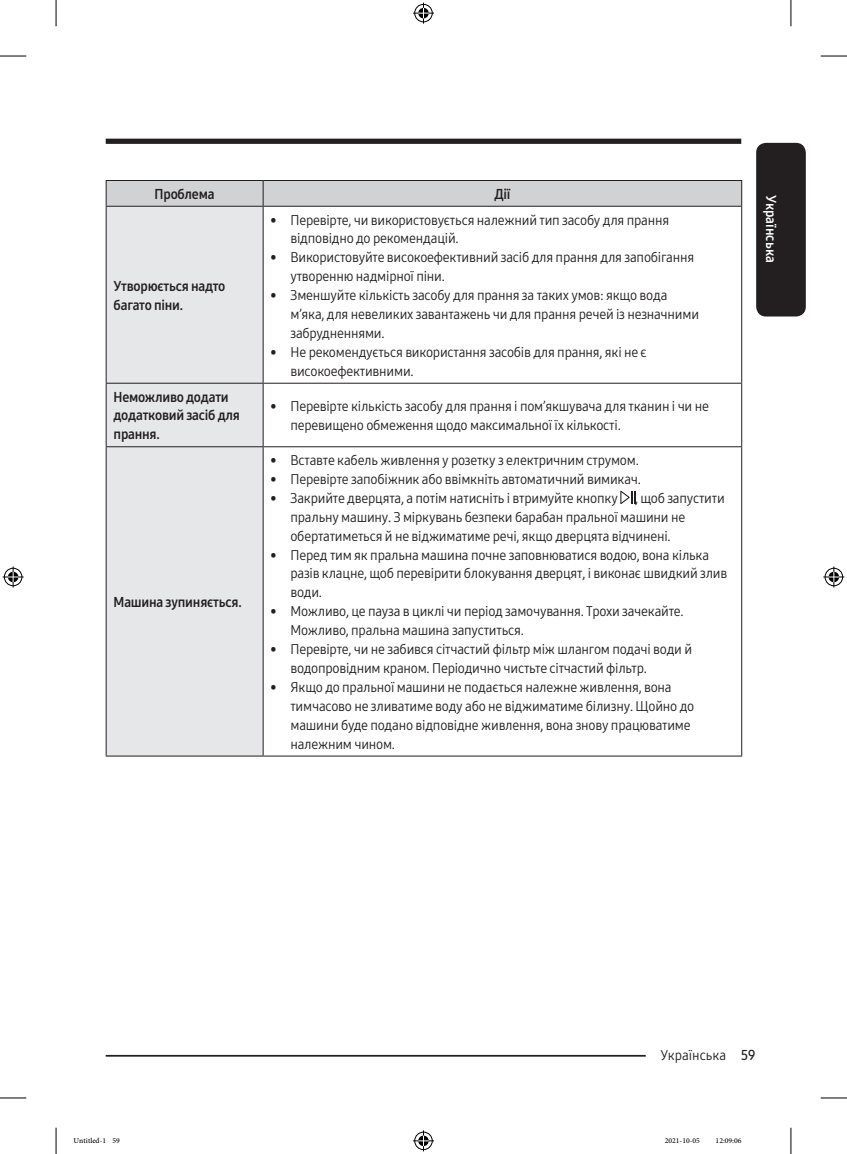
<style>
.page{position:relative;width:847px;height:1154px;background:#fff}
.page>*{position:absolute;margin:0;border:0;box-sizing:border-box;transform-origin:0 0}
.t1{font:14px/18.9px "Samsung One 400 C";letter-spacing:-.015em;color:#231f20}
.P_Center{font:14px/18.9px "Samsung One 700 C";letter-spacing:-.015em;color:#231f20}
.t2{font:14px "Samsung One 700 C";color:#fff}
.t3{font:10.5px "Adobe Arabic";color:#000}
.s1{font-family:"Samsung One 600 C"}
</style>
<div class="page">
<div style="left:755px;top:143px;width:50px;height:173px;background:#231f20;border-radius:10px"></div>
<div style="left:106px;top:139px;width:635px;height:5px;background:#231f20"></div>
<hr style="left:106px;top:1055px;width:605px;height:1px;background:#231f20">
<div style="left:645px;top:1045px;width:96px;height:17px;background:#fff"></div>
<div style="left:107px;top:207px;width:155px;height:548px;background:#e6e7e9"></div>
<svg style="left:106px;top:180px;width:636px;height:26px;background:#c7c8ca"></svg>
<hr style="left:106px;top:206px;width:157px;height:1px;background:#231f20">
<hr style="left:106px;top:207px;width:1px;height:176px;background:#231f20">
<hr style="left:263px;top:206px;width:478px;height:1px;background:#231f20">
<hr style="left:262px;top:207px;width:1px;height:176px;background:#231f20">
<hr style="left:741px;top:207px;width:1px;height:176px;background:#231f20">
<hr style="left:106px;top:383px;width:157px;height:1px;background:#231f20">
<hr style="left:106px;top:384px;width:1px;height:62px;background:#231f20">
<hr style="left:263px;top:383px;width:478px;height:1px;background:#231f20">
<hr style="left:262px;top:384px;width:1px;height:62px;background:#231f20">
<hr style="left:741px;top:384px;width:1px;height:62px;background:#231f20">
<hr style="left:106px;top:446px;width:157px;height:1px;background:#231f20">
<hr style="left:106px;top:447px;width:1px;height:308px;background:#231f20">
<hr style="left:263px;top:446px;width:478px;height:1px;background:#231f20">
<hr style="left:262px;top:447px;width:1px;height:308px;background:#231f20">
<hr style="left:741px;top:447px;width:1px;height:308px;background:#231f20">
<hr style="left:106px;top:755px;width:157px;height:1px;background:#231f20">
<hr style="left:263px;top:755px;width:478px;height:1px;background:#231f20">
<svg style="left:620px;top:491px;width:15px;height:13px"></svg>
<svg style="left:0;top:56px;width:26px;height:1px"></svg>
<svg style="left:820px;top:56px;width:26px;height:1px"></svg>
<svg style="left:0;top:1097px;width:26px;height:1px"></svg>
<svg style="left:820px;top:1097px;width:26px;height:1px"></svg>
<svg style="left:56px;top:0;width:1px;height:26px"></svg>
<svg style="left:56px;top:1128px;width:1px;height:26px"></svg>
<svg style="left:790px;top:0;width:1px;height:26px"></svg>
<svg style="left:790px;top:1128px;width:1px;height:26px"></svg>
<svg style="left:413px;top:3px;width:21px;height:21px"></svg>
<svg style="left:413px;top:1130px;width:21px;height:21px"></svg>
<svg style="left:3px;top:566px;width:21px;height:21px"></svg>
<svg style="left:823px;top:566px;width:21px;height:21px"></svg>
<p class="P_Center" style="left:155px;top:184px;width:61px">Проблема</p>
<p class="P_Center" style="left:494px;top:184px;width:18px">Дії</p>
<p class="P_Center" style="left:113px;top:276px;width:113px">Утворюється надто багато піни.</p>
<p class="t1" style="left:290px;top:210px;width:380px;text-indent:-20px">• Перевірте, чи використовується належний тип засобу для прання відповідно до рекомендацій.</p>
<p class="t1" style="left:290px;top:248px;width:405px;text-indent:-20px">• Використовуйте високоефективний засіб для прання для запобігання утворенню надмірної піни.</p>
<p class="t1" style="left:290px;top:286px;width:410px;text-indent:-20px">• Зменшуйте кількість засобу для прання за таких умов: якщо вода м’яка, для невеликих завантажень чи для прання речей із незначними забрудненнями.</p>
<p class="t1" style="left:290px;top:342px;width:358px;text-indent:-20px">• Не рекомендується використання засобів для прання, які не є високоефективними.</p>
<p class="P_Center" style="left:113px;top:387px;width:128px">Неможливо додати додатковий засіб для прання.</p>
<p class="t1" style="left:290px;top:396px;width:420px;text-indent:-20px">• Перевірте кількість засобу для прання і пом’якшувача для тканин і чи не перевищено обмеження щодо максимальної їх кількості.</p>
<p class="P_Center" style="left:113px;top:592px;width:130px">Машина зупиняється.</p>
<p class="t1" style="left:270px;top:450px;width:369px">• Вставте кабель живлення у розетку з електричним струмом.</p>
<p class="t1" style="left:270px;top:469px;width:372px">• Перевірте запобіжник або ввімкніть автоматичний вимикач.</p>
<p class="t1" style="left:290px;top:488px;width:435px;text-indent:-20px">• Закрийте дверцята, а потім натисніть і втримуйте кнопку , щоб запустити пральну машину. З міркувань безпеки барабан пральної машини не обертатиметься й не віджиматиме речі, якщо дверцята відчинені.</p>
<p class="t1" style="left:290px;top:545px;width:438px;text-indent:-20px">• Перед тим як пральна машина почне заповнюватися водою, вона кілька разів клацне, щоб перевірити блокування дверцят, і виконає швидкий злив води.</p>
<p class="t1" style="left:290px;top:602px;width:394px;text-indent:-20px">• Можливо, це пауза в циклі чи період замочування. Трохи зачекайте.<br>Можливо, пральна машина запуститься.</p>
<p class="t1" style="left:290px;top:639px;width:403px;text-indent:-20px">• Перевірте, чи не забився сітчастий фільтр між шлангом подачі води й водопровідним краном. Періодично чистьте сітчастий фільтр.</p>
<p class="t1" style="left:290px;top:677px;width:405px;text-indent:-20px">• Якщо до пральної машини не подається належне живлення, вона тимчасово не зливатиме воду або не віджиматиме білизну. Щойно до машини буде подано відповідне живлення, вона знову працюватиме належним чином.</p>
<p class="t2" style="left:780px;top:195px;width:69px;rotate:90deg">Українська</p>
<p class="t1" style="left:660px;top:1045px;width:96px">Українська <span class="s1">59</span></p>
<p class="t3" style="left:74px;top:1133px;width:48px">Untitled-1 59</p>
<p class="t3" style="left:664px;top:1133px;width:37px">2021-10-05</p>
<p class="t3" style="left:715px;top:1133px;width:27px">12:09:06</p>
</div>
